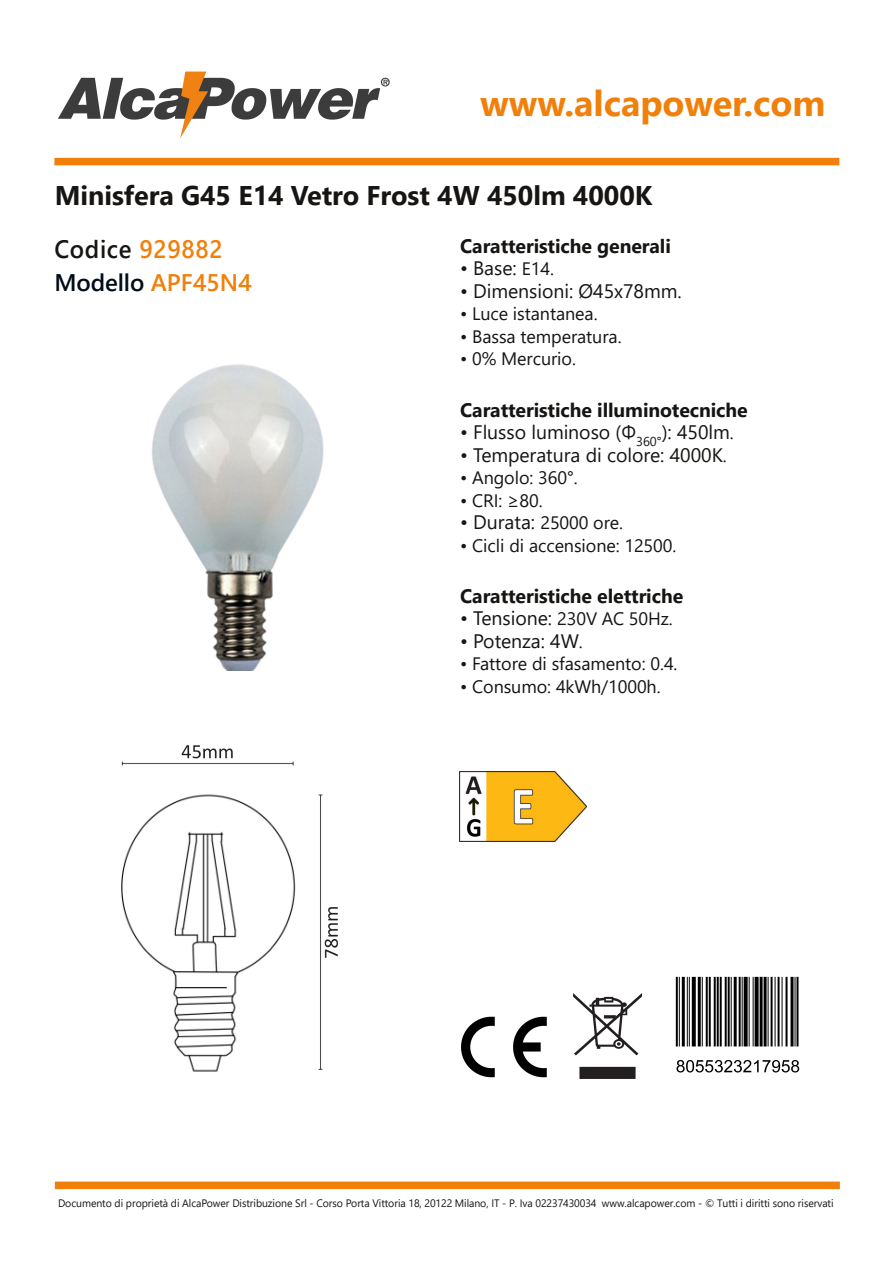
<style>
.page{position:relative;width:893px;height:1263px;background:#fff}
.page>*{position:absolute;margin:0;border:0;box-sizing:border-box;transform-origin:0 0}
.t1{font:700 36px "Segoe UI";color:#f1800b}
.t2{font:700 27px "Segoe UI";letter-spacing:-.005em;color:#171513}
.t3{font:600 25.2px "Segoe UI";letter-spacing:.025em;color:#171513;scale:.95 1}
.t4{font:600 24px "Segoe UI";letter-spacing:-.005em;color:#000d18}
.t5{font:19.5px "Segoe UI";color:#171513}
.t6{font:700 19.5px "Segoe UI";letter-spacing:-.005em;color:#171513}
.t7{font:18px "Segoe UI";letter-spacing:-.005em;color:#171513}
.t8{font:10.8px "Segoe UI";letter-spacing:-.005em;color:#171513}
.s1{color:#f1800b}
.s2{font-size:18px}
.s3{font-size:19.5px}
</style>
<div class="page">
<img style="left:152px;top:364px;width:172px;height:306px">
<img style="left:121px;top:745px;width:217px;height:327px">
<img style="left:675px;top:976px;width:125px;height:97px">
<img style="left:461px;top:1016px;width:86px;height:62px">
<img style="left:573px;top:993px;width:69px;height:85px">
<img style="left:459px;top:772px;width:128px;height:70px">
<div style="left:54px;top:158px;width:785px;height:7px;background:#f1800b"></div>
<img style="left:58px;top:71px;width:332px;height:68px">
<div style="left:55px;top:1181px;width:785px;height:8px;background:#f1800b"></div>
<h1 class="t1" style="left:480px;top:77px;width:347px">www.alcapower.com</h1>
<h2 class="t2" style="left:55px;top:176px;width:599px">Minisfera G45 E14 Vetro Frost 4W 450lm 4000K</h2>
<h3 class="t3" style="left:54px;top:231px;width:179px">Codice <span class="s1">929882</span></h3>
<h3 class="t4" style="left:54px;top:265px;width:199px">Modello <span class="s1">APF45N4</span></h3>
<p class="t6" style="left:460px;top:232px;width:212px">Caratteristiche generali</p>
<p class="t5" style="left:460px;top:254px;width:95px">• Base: <span class="s2">E14.</span></p>
<p class="t5" style="left:460px;top:277px;width:223px">• Dimensioni: Ø45x78mm.</p>
<p class="t7" style="left:460px;top:301px;width:139px">• Luce istantanea.</p>
<p class="t7" style="left:460px;top:324px;width:163px">• Bassa temperatura.</p>
<p class="t7" style="left:460px;top:346px;width:117px">• 0% Mercurio.</p>
<p class="t6" style="left:460px;top:395px;width:289px">Caratteristiche illuminotecniche</p>
<p class="t5" style="left:460px;top:418px;width:275px">• Flusso luminoso ﴾Φ<sub>360°</sub>﴿: 450lm<span class="s2">.</span></p>
<p class="t5" style="left:460px;top:440px;width:268px">• Temperatura di colore: 4000K<span class="s2">.</span></p>
<p class="t7" style="left:460px;top:465px;width:119px">• Angolo: 360°.</p>
<p class="t7" style="left:460px;top:487px;width:84px">• CRI: ≥80.</p>
<p class="t7" style="left:460px;top:510px;width:164px"><span class="s3">• Durata:</span> 25000 ore.</p>
<p class="t7" style="left:460px;top:532px;width:218px">• Cicli di accensione: 12500.</p>
<p class="t6" style="left:460px;top:581px;width:225px">Caratteristiche elettriche</p>
<p class="t7" style="left:460px;top:606px;width:214px"><span class="s3">• Tensione:</span> 230V AC 50Hz.</p>
<p class="t5" style="left:460px;top:626px;width:124px">• Potenza: 4W<span class="s2">.</span></p>
<p class="t7" style="left:460px;top:651px;width:219px">• Fattore di sfasamento: 0.4.</p>
<p class="t7" style="left:460px;top:673px;width:202px">• Consumo: 4kWh/1000h.</p>
<p class="t8" style="left:58px;top:1196px;width:777px">Documento di proprietà di AlcaPower Distribuzione Srl ‐ Corso Porta Vittoria 18, 20122 Milano, IT ‐ P. Iva 02237430034 www.alcapower.com ‐ © Tutti i diritti sono riservati</p>
</div>
